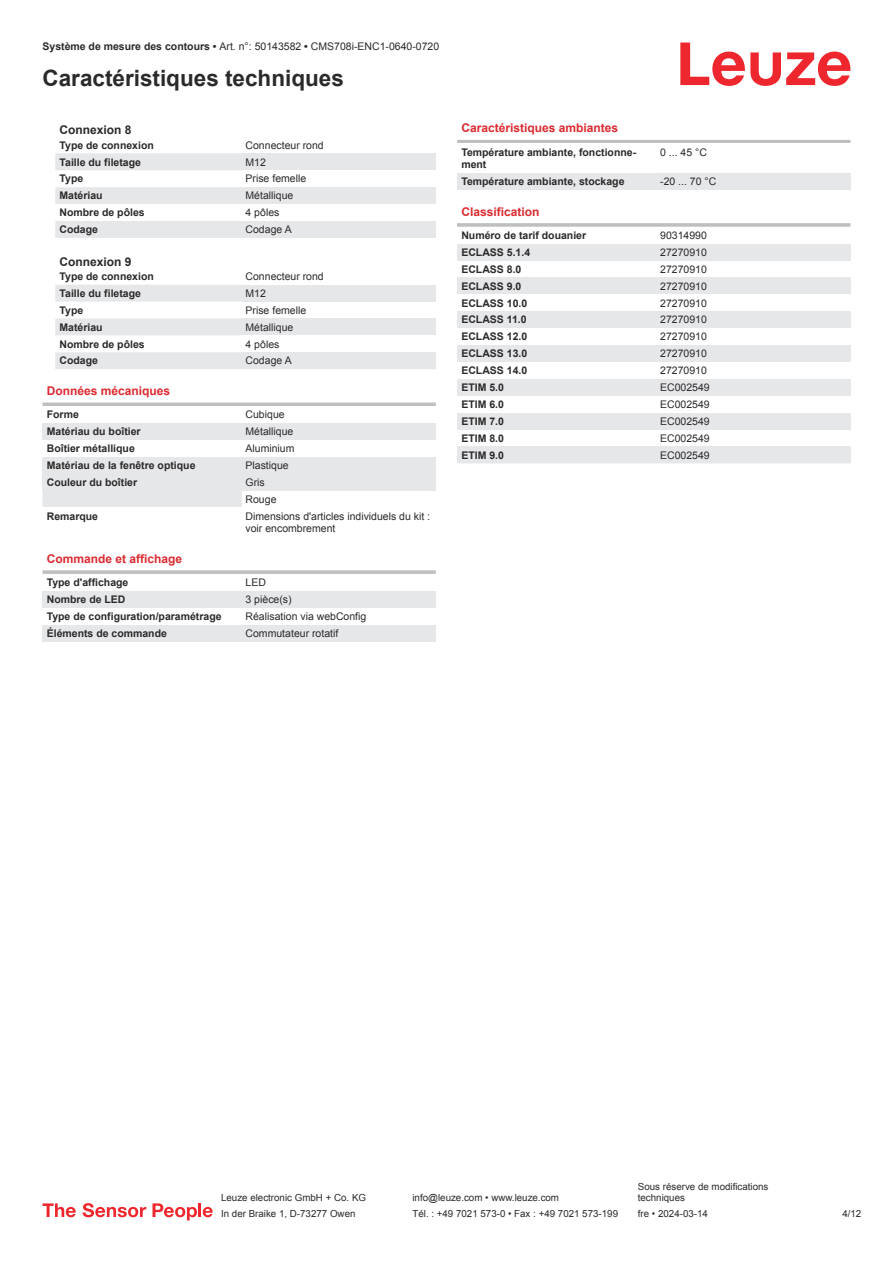
<style>
.page{position:relative;width:893px;height:1263px;background:#fff}
.page>*{position:absolute;margin:0;border:0;box-sizing:border-box;transform-origin:0 0}
.t1{font:700 22.5px "Arial";color:#2b292a}
.t2{font:700 12px "Arial";color:#db2a30}
.t3{font:700 12px "Arial";color:#2b292a}
.t4{font:700 10.5px/12.6px "Arial";color:#2b292a}
.t5{font:10.5px/17px "Arial";color:#2b292a}
.t6{font:9.75px/11.7px "Arial";color:#2b292a}
.s1{font-weight:700}
</style>
<div class="page">
<svg style="left:680px;top:43px;width:170px;height:43px"></svg>
<svg style="left:43px;top:153px;width:199px;height:354px"></svg>
<div style="left:242px;top:153px;width:194px;height:17px;background:#e6e7e9"></div>
<div style="left:242px;top:187px;width:194px;height:17px;background:#e6e7e9"></div>
<div style="left:242px;top:221px;width:194px;height:17px;background:#e6e7e9"></div>
<div style="left:242px;top:285px;width:194px;height:17px;background:#e6e7e9"></div>
<div style="left:242px;top:318px;width:194px;height:17px;background:#e6e7e9"></div>
<div style="left:242px;top:352px;width:194px;height:17px;background:#e6e7e9"></div>
<div style="left:43px;top:386px;width:393px;height:18px;background:#fff"></div>
<svg style="left:43px;top:402px;width:393px;height:4px;background:#c5c7c8"></svg>
<div style="left:43px;top:406px;width:199px;height:17px;background:#fff"></div>
<div style="left:43px;top:423px;width:199px;height:17px;background:#e6e7e9"></div>
<div style="left:242px;top:423px;width:194px;height:17px;background:#e6e7e9"></div>
<div style="left:43px;top:440px;width:199px;height:17px;background:#fff"></div>
<div style="left:43px;top:457px;width:199px;height:17px;background:#e6e7e9"></div>
<div style="left:242px;top:457px;width:194px;height:17px;background:#e6e7e9"></div>
<div style="left:43px;top:474px;width:199px;height:17px;background:#e6e7e9"></div>
<div style="left:242px;top:474px;width:194px;height:17px;background:#e6e7e9"></div>
<svg style="left:43px;top:570px;width:393px;height:4px;background:#c3c5c7"></svg>
<div style="left:43px;top:591px;width:199px;height:17px;background:#e6e7e9"></div>
<div style="left:242px;top:591px;width:194px;height:17px;background:#e6e7e9"></div>
<div style="left:43px;top:625px;width:199px;height:16px;background:#e6e7e9"></div>
<div style="left:242px;top:625px;width:194px;height:16px;background:#e6e7e9"></div>
<hr style="left:457px;top:140px;width:393px;height:3px;background:#bdbfc1">
<div style="left:457px;top:173px;width:200px;height:17px;background:#e6e7e9"></div>
<div style="left:657px;top:173px;width:193px;height:17px;background:#e6e7e9"></div>
<hr style="left:457px;top:223px;width:393px;height:4px;background:#c6c8c9">
<div style="left:457px;top:244px;width:200px;height:17px;background:#e6e7e9"></div>
<div style="left:657px;top:244px;width:193px;height:17px;background:#e6e7e9"></div>
<div style="left:457px;top:277px;width:200px;height:17px;background:#e6e7e9"></div>
<div style="left:657px;top:277px;width:193px;height:17px;background:#e6e7e9"></div>
<div style="left:457px;top:311px;width:200px;height:17px;background:#e6e7e9"></div>
<div style="left:657px;top:311px;width:193px;height:17px;background:#e6e7e9"></div>
<div style="left:457px;top:345px;width:200px;height:17px;background:#e6e7e9"></div>
<div style="left:657px;top:345px;width:193px;height:17px;background:#e6e7e9"></div>
<div style="left:457px;top:379px;width:200px;height:17px;background:#e6e7e9"></div>
<div style="left:657px;top:379px;width:193px;height:17px;background:#e6e7e9"></div>
<div style="left:457px;top:413px;width:200px;height:17px;background:#e6e7e9"></div>
<div style="left:657px;top:413px;width:193px;height:17px;background:#e6e7e9"></div>
<div style="left:457px;top:446px;width:200px;height:17px;background:#e6e7e9"></div>
<div style="left:657px;top:446px;width:193px;height:17px;background:#e6e7e9"></div>
<svg style="left:43px;top:1203px;width:33px;height:14px"></svg>
<svg style="left:83px;top:1203px;width:63px;height:14px"></svg>
<svg style="left:153px;top:1203px;width:44px;height:17px"></svg>
<hr style="left:198px;top:1203px;width:3px;height:14px;background:#ed272d">
<svg style="left:203px;top:1207px;width:10px;height:10px"></svg>
<p class="t5" style="left:43px;top:39px;width:398px"><span class="s1">Système de mesure des contours •</span> Art. n°: 50143582 <span class="s1">•</span> CMS708i-ENC1-0640-0720</p>
<h1 class="t1" style="left:43px;top:70px;width:303px">Caractéristiques techniques</h1>
<p class="t3" style="left:60px;top:126px;width:74px">Connexion 8</p>
<p class="t4" style="left:60px;top:140px;width:96px">Type de connexion</p>
<p class="t5" style="left:246px;top:137px;width:80px">Connecteur rond</p>
<p class="t4" style="left:60px;top:157px;width:83px">Taille du filetage</p>
<p class="t5" style="left:246px;top:154px;width:22px">M12</p>
<p class="t4" style="left:60px;top:173px;width:25px">Type</p>
<p class="t5" style="left:246px;top:171px;width:62px">Prise femelle</p>
<p class="t4" style="left:60px;top:190px;width:45px">Matériau</p>
<p class="t5" style="left:246px;top:188px;width:49px">Métallique</p>
<p class="t4" style="left:60px;top:207px;width:87px">Nombre de pôles</p>
<p class="t5" style="left:246px;top:205px;width:35px">4 pôles</p>
<p class="t4" style="left:60px;top:224px;width:40px">Codage</p>
<p class="t5" style="left:246px;top:222px;width:48px">Codage A</p>
<p class="t3" style="left:60px;top:257px;width:74px">Connexion 9</p>
<p class="t4" style="left:60px;top:271px;width:96px">Type de connexion</p>
<p class="t5" style="left:246px;top:269px;width:80px">Connecteur rond</p>
<p class="t4" style="left:60px;top:288px;width:83px">Taille du filetage</p>
<p class="t5" style="left:246px;top:286px;width:22px">M12</p>
<p class="t4" style="left:60px;top:305px;width:25px">Type</p>
<p class="t5" style="left:246px;top:303px;width:62px">Prise femelle</p>
<p class="t4" style="left:60px;top:322px;width:45px">Matériau</p>
<p class="t5" style="left:246px;top:319px;width:49px">Métallique</p>
<p class="t4" style="left:60px;top:339px;width:87px">Nombre de pôles</p>
<p class="t5" style="left:246px;top:336px;width:35px">4 pôles</p>
<p class="t4" style="left:60px;top:355px;width:40px">Codage</p>
<p class="t5" style="left:246px;top:353px;width:48px">Codage A</p>
<p class="t2" style="left:47px;top:386px;width:125px">Données mécaniques</p>
<p class="t4" style="left:47px;top:409px;width:34px">Forme</p>
<p class="t5" style="left:246px;top:407px;width:41px">Cubique</p>
<p class="t4" style="left:47px;top:426px;width:95px">Matériau du boîtier</p>
<p class="t5" style="left:246px;top:424px;width:49px">Métallique</p>
<p class="t4" style="left:47px;top:443px;width:90px">Boîtier métallique</p>
<p class="t5" style="left:246px;top:441px;width:51px">Aluminium</p>
<p class="t4" style="left:47px;top:460px;width:150px">Matériau de la fenêtre optique</p>
<p class="t5" style="left:246px;top:458px;width:45px">Plastique</p>
<p class="t4" style="left:47px;top:477px;width:92px">Couleur du boîtier</p>
<p class="t5" style="left:246px;top:475px;width:32px">Gris<br>Rouge</p>
<p class="t4" style="left:47px;top:511px;width:53px">Remarque</p>
<p class="t5" style="left:246px;top:511px;width:186px;line-height:12.6px">Dimensions d'articles individuels du kit : voir encombrement</p>
<p class="t2" style="left:47px;top:554px;width:137px">Commande et affichage</p>
<p class="t4" style="left:47px;top:577px;width:83px">Type d'affichage</p>
<p class="t5" style="left:246px;top:575px;width:22px">LED</p>
<p class="t4" style="left:47px;top:594px;width:80px">Nombre de LED</p>
<p class="t5" style="left:246px;top:592px;width:48px">3 pièce(s)</p>
<p class="t4" style="left:47px;top:611px;width:176px">Type de configuration/paramétrage</p>
<p class="t5" style="left:246px;top:609px;width:122px">Réalisation via webConfig</p>
<p class="t4" style="left:47px;top:628px;width:122px">Éléments de commande</p>
<p class="t5" style="left:246px;top:626px;width:94px">Commutateur rotatif</p>
<p class="t2" style="left:461px;top:123px;width:158px">Caractéristiques ambiantes</p>
<p class="t4" style="left:461px;top:147px;width:176px">Température ambiante, fonctionne&shy;ment</p>
<p class="t5" style="left:660px;top:144px;width:48px">0 ... 45 °C</p>
<p class="t4" style="left:461px;top:176px;width:165px">Température ambiante, stockage</p>
<p class="t5" style="left:660px;top:174px;width:58px">-20 ... 70 °C</p>
<p class="t2" style="left:461px;top:207px;width:80px">Classification</p>
<p class="t4" style="left:461px;top:230px;width:126px">Numéro de tarif douanier</p>
<p class="t5" style="left:660px;top:228px;width:48px">90314990</p>
<p class="t4" style="left:461px;top:247px;width:70px">ECLASS 5.1.4</p>
<p class="t5" style="left:660px;top:245px;width:48px">27270910</p>
<p class="t4" style="left:461px;top:264px;width:62px">ECLASS 8.0</p>
<p class="t5" style="left:660px;top:262px;width:48px">27270910</p>
<p class="t4" style="left:461px;top:281px;width:62px">ECLASS 9.0</p>
<p class="t5" style="left:660px;top:278px;width:48px">27270910</p>
<p class="t4" style="left:461px;top:298px;width:67px">ECLASS 10.0</p>
<p class="t5" style="left:660px;top:295px;width:48px">27270910</p>
<p class="t4" style="left:461px;top:314px;width:67px">ECLASS 11.0</p>
<p class="t5" style="left:660px;top:312px;width:48px">27270910</p>
<p class="t4" style="left:461px;top:331px;width:67px">ECLASS 12.0</p>
<p class="t5" style="left:660px;top:329px;width:48px">27270910</p>
<p class="t4" style="left:461px;top:348px;width:67px">ECLASS 13.0</p>
<p class="t5" style="left:660px;top:346px;width:48px">27270910</p>
<p class="t4" style="left:461px;top:365px;width:67px">ECLASS 14.0</p>
<p class="t5" style="left:660px;top:363px;width:48px">27270910</p>
<p class="t4" style="left:461px;top:382px;width:44px">ETIM 5.0</p>
<p class="t5" style="left:660px;top:380px;width:51px">EC002549</p>
<p class="t4" style="left:461px;top:399px;width:44px">ETIM 6.0</p>
<p class="t5" style="left:660px;top:397px;width:51px">EC002549</p>
<p class="t4" style="left:461px;top:416px;width:44px">ETIM 7.0</p>
<p class="t5" style="left:660px;top:414px;width:51px">EC002549</p>
<p class="t4" style="left:461px;top:433px;width:44px">ETIM 8.0</p>
<p class="t5" style="left:660px;top:431px;width:51px">EC002549</p>
<p class="t4" style="left:461px;top:450px;width:44px">ETIM 9.0</p>
<p class="t5" style="left:660px;top:447px;width:51px">EC002549</p>
<p class="t6" style="left:221px;top:1193px;width:146px">Leuze electronic GmbH + Co. KG</p>
<p class="t6" style="left:412px;top:1193px;width:148px">info@leuze.com • www.leuze.com</p>
<p class="t6" style="left:638px;top:1181px;width:132px">Sous réserve de modifications techniques</p>
<p class="t6" style="left:221px;top:1209px;width:136px">In der Braike 1, D-73277 Owen</p>
<p class="t6" style="left:412px;top:1209px;width:207px">Tél. : +49 7021 573-0 • Fax : +49 7021 573-199</p>
<p class="t6" style="left:638px;top:1209px;width:72px">fre • 2024-03-14</p>
<p class="t6" style="left:842px;top:1209px;width:20px">4 /12</p>
</div>
